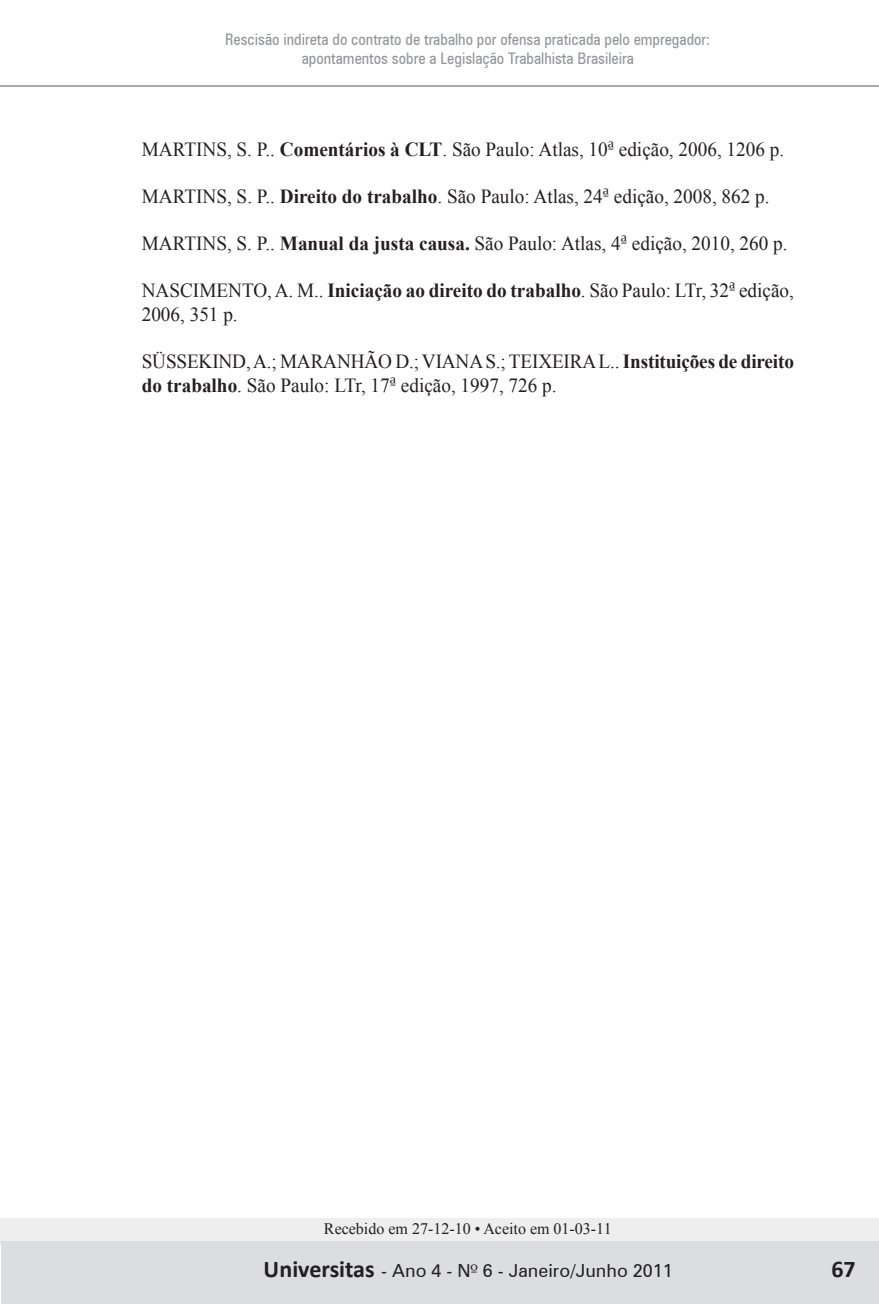
<style>
.page{position:relative;width:879px;height:1304px;background:#fff}
.page>*{position:absolute;margin:0;border:0;box-sizing:border-box;transform-origin:0 0}
.t1{font:700 24px "Calibri";color:#231f20}
.t2{font:20px/23.6px "Times New Roman";color:#231f20;scale:.96 1}
.t3{font:18px "Zurich BT";color:#231f20}
.t4{font:condensed 16px/18.8px "Zurich BT";color:#939598;text-align:center}
.t5{font:16px "Times New Roman";color:#231f20}
.s1{font-weight:700}
.s2{font-family:"Zapf Humanist 601 BT";font-size:18px}
.s3{font-family:"Zapf Humanist 601 BT"}
.s4{font-family:"Zurich BT";font-weight:400;font-size:18px}
</style>
<div class="page">
<div style="left:0;top:1218px;width:879px;height:27px;background:#eeeeef"></div>
<div style="left:1px;top:1242px;width:878px;height:62px;background:#dcdddf"></div>
<hr style="left:0;top:85px;width:879px;height:2px;background:#a8a9ad">
<p class="t4" style="left:225px;top:30px;width:486px">Rescisão indireta do contrato de trabalho por ofensa praticada pelo empregador: apontamentos sobre a Legislação Trabalhista Brasileira</p>
<p class="t2" style="left:142px;top:137px;width:671px">MARTINS, S. P.. <span class="s1">Comentários à CLT</span>. São Paulo: Atlas, 10<span class="s2">ª</span> edição, 2006, 1206 p.</p>
<p class="t2" style="left:142px;top:184px;width:655px">MARTINS, S. P.. <span class="s1">Direito do trabalho</span>. São Paulo: Atlas, 24<span class="s2">ª</span> edição, 2008, 862 p.</p>
<p class="t2" style="left:142px;top:231px;width:674px">MARTINS, S. P.. <span class="s1">Manual da justa causa.</span> São Paulo: Atlas, 4<span class="s2">ª</span> edição, 2010, 260 p.</p>
<p class="t2" style="left:142px;top:278px;width:681px">NASCIMENTO, A. M.. <span class="s1">Iniciação ao direito do trabalho</span>. São Paulo: LTr, 32<span class="s2">ª</span> edição,<br>2006, 351 p.</p>
<p class="t2" style="left:142px;top:349px;width:681px">SÜSSEKIND, A.; MARANHÃO D.; VIANA S.; TEIXEIRA L.. <span class="s1">Instituições de direito do trabalho</span>. São Paulo: LTr, 17<span class="s2">ª</span> edição, 1997, 726 p.</p>
<p class="t5" style="left:324px;top:1218px;width:289px">Recebido em 27-12-10 • Aceito em 01-03-11</p>
<p class="t3" style="left:470px;top:1260px;width:204px"><span class="s3">º</span> 6 - Janeiro/Junho 2011</p>
<p class="t1" style="left:832px;top:1253px;width:26px">67</p>
<p class="t1" style="left:254px;top:1254px;width:113px">UUniversitas</p>
<p class="t1" style="left:279px;top:1254px;width:184px">niversitas<span class="s4">- Ano 2 - N</span></p>
<p class="t3" style="left:381px;top:1260px;width:302px">- Ano 4 - N<span class="s3">º</span> 3 - Julho/Dezembro 2009</p>
</div>
